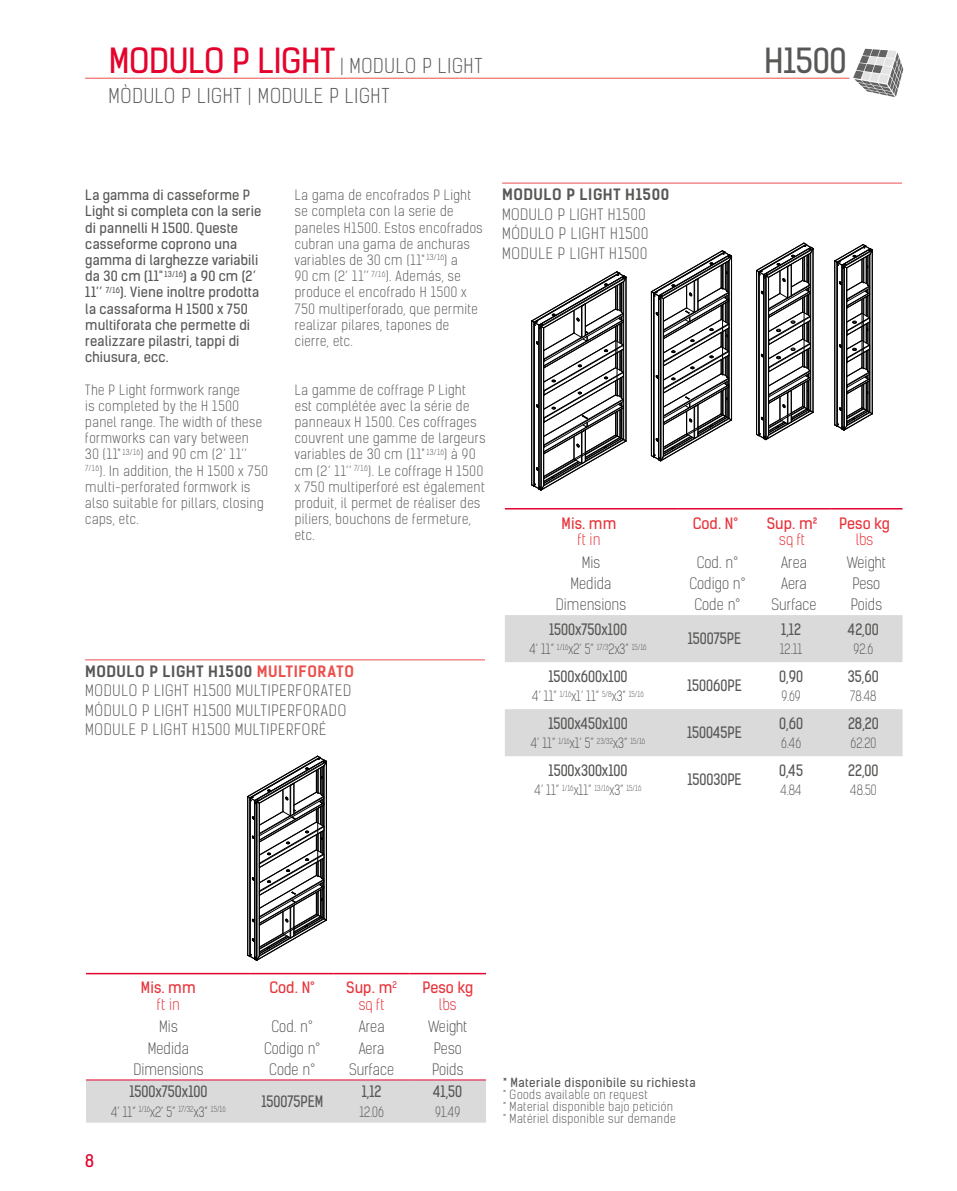
<style>
.page{position:relative;width:957px;height:1191px;background:#fff}
.page>*{position:absolute;margin:0;border:0;box-sizing:border-box;transform-origin:0 0}
.t1{font:33px "Kelson Sans";letter-spacing:-.005em;color:#575756}
.t2{font:300 19.5px/30px "Kelson Sans";letter-spacing:.035em;color:#575756}
.t3{font:16.5px "Kelson Sans";color:#e4032c}
.t4{font:15px "Kelson Sans";color:#575756;scale:.9 1}
.t5{font:300 15px "Kelson Sans";letter-spacing:.005em;color:#575756}
.t6{font:300 15px/19.5px "Kelson Sans";letter-spacing:.05em;color:#575756}
.t7{font:15px/16.5px "Kelson Sans";letter-spacing:.005em;color:#e7343b;text-align:center}
.t8{font:300 15px/19.5px "Kelson Sans";letter-spacing:.045em;color:#575756}
.t9{font:15px "Kelson Sans Light RU";letter-spacing:.05em;color:#575756}
.t10{font:300 15px "Kelson Sans";letter-spacing:.005em;color:#e7343b}
.t11{font:700 15px "Kelson Sans";letter-spacing:.045em;color:#575756}
.t12{font:300 13.5px/16.2px "Kelson Sans";letter-spacing:.035em;color:#575756}
.t13{font:13.5px/16.2px "Kelson Sans";letter-spacing:.01em;color:#575756}
.t14{font:300 13.5px "Kelson Sans";letter-spacing:.035em;color:#575756;scale:.9 1}
.t15{font:300 12px/12px "Kelson Sans";letter-spacing:.035em;color:#575756}
.t16{font:12px "Kelson Sans";letter-spacing:.04em;color:#575756}
.t17{font:300 7.8px "Kelson Sans";color:#575756;scale:.9 1}
.s1{font-weight:400;font-size:33px;color:#e4032c}
.s2{font-weight:700}
.s3{font-weight:700;color:#ea504d}
.s4{font-size:13.5px}
.s5{font-weight:300}
</style>
<div class="page">
<hr style="left:85px;top:78px;width:764px;height:1px;background:#ea504d">
<svg style="left:853px;top:48px;width:51px;height:49px"></svg>
<svg style="left:531px;top:271px;width:96px;height:219px"></svg>
<svg style="left:651px;top:250px;width:81px;height:211px"></svg>
<svg style="left:756px;top:243px;width:58px;height:197px"></svg>
<svg style="left:834px;top:244px;width:39px;height:186px"></svg>
<svg style="left:247px;top:756px;width:80px;height:205px"></svg>
<hr style="left:502px;top:183px;width:400px;height:1px;background:#ea504d">
<hr style="left:85px;top:659px;width:400px;height:1px;background:#ea504d">
<div style="left:86px;top:1080px;width:400px;height:42px;background:#dadada"></div>
<hr style="left:409px;top:1079px;width:77px;height:1px;background:#e4032c">
<hr style="left:86px;top:973px;width:165px;height:1px;background:#e4032c">
<hr style="left:251px;top:973px;width:83px;height:1px;background:#e4032c">
<hr style="left:334px;top:973px;width:75px;height:1px;background:#e4032c">
<hr style="left:409px;top:973px;width:77px;height:1px;background:#e4032c">
<hr style="left:86px;top:1079px;width:165px;height:1px;background:#e4032c">
<hr style="left:251px;top:1079px;width:83px;height:1px;background:#e4032c">
<hr style="left:334px;top:1079px;width:75px;height:1px;background:#e4032c">
<svg style="left:505px;top:615px;width:397px;height:141px;fill:#dadada"></svg>
<hr style="left:505px;top:508px;width:172px;height:1px;background:#e4032c">
<hr style="left:677px;top:508px;width:81px;height:1px;background:#e4032c">
<hr style="left:758px;top:508px;width:72px;height:1px;background:#e4032c">
<hr style="left:830px;top:508px;width:72px;height:1px;background:#e4032c">
<h2 class="t2" style="left:109px;top:51px;width:375px"><span class="s1">MODULO P LIGHT</span> | MODULO P LIGHT<br>MÒDULO P LIGHT | MODULE P LIGHT</h2>
<h1 class="t1" style="left:764px;top:40px;width:84px">H1500</h1>
<p class="t13" style="left:85px;top:187px;width:178px">La gamma di casseforme P<br>Light si completa con la serie di pannelli H 1500. Queste casseforme coprono una gamma di larghezze variabili da 30 cm (11" <sup>13/16</sup>) a 90 cm (2’<br>11’’ <sup>7/16</sup>). Viene inoltre prodotta la cassaforma H 1500 x 750 multiforata che permette di realizzare pilastri, tappi di chiusura, ecc.</p>
<p class="t12" style="left:85px;top:382px;width:184px">The P Light formwork range<br>is completed by the H 1500 panel range. The width of these formworks can vary between<br>30 (11" <sup>13/16</sup>) and 90 cm (2’ 11’’<br><sup>7/16</sup>). In addition, the H 1500 x 750 multi-perforated formwork is also suitable for pillars, closing caps, etc.</p>
<p class="t12" style="left:295px;top:187px;width:189px">La gama de encofrados P Light se completa con la serie de paneles H1500. Estos encofrados cubran una gama de anchuras variables de 30 cm (11" <sup>13/16</sup>) a<br>90 cm (2’ 11’’ <sup>7/16</sup>). Además, se produce el encofrado H 1500 x<br>750 multiperforado, que permite realizar pilares, tapones de cierre, etc.</p>
<p class="t12" style="left:295px;top:382px;width:192px">La gamme de coffrage P Light est complétée avec la série de panneaux H 1500. Ces coffrages couvrent une gamme de largeurs variables de 30 cm (11" <sup>13/16</sup>) à 90 cm (2’ 11’’ <sup>7/16</sup>). Le coffrage H 1500 x 750 multiperforé est également produit, il permet de réaliser des piliers, bouchons de fermeture, etc.</p>
<p class="t6" style="left:85px;top:662px;width:270px"><span class="s2">MODULO P LIGHT H1500</span> <span class="s3">MULTIFORATO<br></span>MODULO P LIGHT H1500 MULTIPERFORATED<br>MÓDULO P LIGHT H1500 MULTIPERFORADO</p>
<p class="t9" style="left:85px;top:721px;width:243px">MODULE P LIGHT H1500 MULTIPERFORÉ</p>
<p class="t11" style="left:502px;top:185px;width:169px">MODULO P LIGHT H1500</p>
<p class="t8" style="left:502px;top:204px;width:147px">MODULO P LIGHT H1500<br>MÓDULO P LIGHT H1500<br>MODULE P LIGHT H1500</p>
<p class="t7" style="left:561px;top:515px;width:56px">Mis. mm</p>
<p class="t10" style="left:577px;top:530px;width:24px">ft in</p>
<p class="t7" style="left:693px;top:515px;width:47px">Cod. N°</p>
<p class="t7" style="left:766px;top:515px;width:52px">Sup. m²</p>
<p class="t10" style="left:779px;top:530px;width:27px">sq ft</p>
<p class="t7" style="left:839px;top:515px;width:52px">Peso kg</p>
<p class="t10" style="left:855px;top:530px;width:19px">lbs</p>
<p class="t5" style="left:582px;top:553px;width:20px">Mis</p>
<p class="t5" style="left:697px;top:553px;width:43px">Cod. n°</p>
<p class="t5" style="left:781px;top:553px;width:27px">Area</p>
<p class="t5" style="left:847px;top:553px;width:40px">Weight</p>
<p class="t5" style="left:570px;top:574px;width:43px">Medida</p>
<p class="t5" style="left:689px;top:574px;width:58px">Codigo n°</p>
<p class="t5" style="left:781px;top:574px;width:27px">Aera</p>
<p class="t5" style="left:852px;top:574px;width:29px">Peso</p>
<p class="t5" style="left:556px;top:595px;width:72px">Dimensions</p>
<p class="t5" style="left:694px;top:595px;width:47px">Code n°</p>
<p class="t5" style="left:771px;top:595px;width:47px">Surface</p>
<p class="t5" style="left:850px;top:595px;width:33px">Poids</p>
<p class="t4" style="left:549px;top:619px;width:88px">1500x750x100</p>
<p class="t14" style="left:529px;top:641px;width:132px">4’ 11” <sup>1/16</sup>x2’ 5” <sup>17/3</sup>2x3” <sup>15/16</sup></p>
<p class="t4" style="left:781px;top:619px;width:23px">1,12</p>
<p class="t14" style="left:780px;top:641px;width:26px">12.11</p>
<p class="t4" style="left:848px;top:619px;width:36px">42,00</p>
<p class="t14" style="left:853px;top:641px;width:23px">92.6</p>
<p class="t4" style="left:688px;top:629px;width:61px">150075PE</p>
<p class="t4" style="left:548px;top:666px;width:90px">1500x600x100</p>
<p class="t14" style="left:532px;top:688px;width:125px">4’ 11” <sup>1/16</sup>x1’ 11” <sup>5/8</sup>x3” <sup>15/16</sup></p>
<p class="t4" style="left:687px;top:676px;width:62px">150060PE</p>
<p class="t4" style="left:779px;top:666px;width:28px">0,90</p>
<p class="t14" style="left:781px;top:688px;width:23px">9.69</p>
<p class="t4" style="left:848px;top:666px;width:36px">35,60</p>
<p class="t14" style="left:850px;top:688px;width:31px">78.48</p>
<p class="t4" style="left:548px;top:713px;width:90px">1500x450x100</p>
<p class="t17" style="left:531px;top:736px;width:129px"><span class="s4">4’ 11”</span> 1/16<span class="s4">x1’ 5”</span> 23/32<span class="s4">x3”</span> 15/16</p>
<p class="t4" style="left:687px;top:723px;width:62px">150045PE</p>
<p class="t4" style="left:779px;top:713px;width:28px">0,60</p>
<p class="t14" style="left:781px;top:735px;width:24px">6.46</p>
<p class="t4" style="left:848px;top:713px;width:36px">28,20</p>
<p class="t14" style="left:850px;top:735px;width:30px">62.20</p>
<p class="t4" style="left:548px;top:761px;width:89px">1500x300x100</p>
<p class="t17" style="left:534px;top:783px;width:120px"><span class="s4">4’ 11”</span> 1/16<span class="s4">x11”</span> 13/16<span class="s4">x3”</span> 15/16</p>
<p class="t4" style="left:687px;top:770px;width:62px">150030PE</p>
<p class="t4" style="left:779px;top:761px;width:28px">0,45</p>
<p class="t14" style="left:780px;top:782px;width:25px">4.84</p>
<p class="t4" style="left:848px;top:761px;width:35px">22,00</p>
<p class="t14" style="left:850px;top:782px;width:31px">48.50</p>
<p class="t3" style="left:85px;top:1150px;width:11px">8</p>
<p class="t7" style="left:141px;top:979px;width:56px">Mis. mm</p>
<p class="t10" style="left:157px;top:995px;width:24px">ft in</p>
<p class="t7" style="left:269px;top:979px;width:47px">Cod. N°</p>
<p class="t7" style="left:346px;top:979px;width:52px">Sup. m<sup>2 </sup><span class="s5">sq ft</span></p>
<p class="t7" style="left:422px;top:979px;width:52px">Peso kg</p>
<p class="t10" style="left:439px;top:995px;width:19px">lbs</p>
<p class="t5" style="left:159px;top:1017px;width:20px">Mis</p>
<p class="t5" style="left:272px;top:1017px;width:43px">Cod. n°</p>
<p class="t5" style="left:359px;top:1017px;width:27px">Area</p>
<p class="t5" style="left:428px;top:1017px;width:40px">Weight</p>
<p class="t5" style="left:148px;top:1039px;width:43px">Medida</p>
<p class="t5" style="left:264px;top:1039px;width:58px">Codigo n°</p>
<p class="t5" style="left:359px;top:1039px;width:27px">Aera</p>
<p class="t5" style="left:434px;top:1039px;width:29px">Peso</p>
<p class="t5" style="left:133px;top:1060px;width:72px">Dimensions</p>
<p class="t5" style="left:269px;top:1060px;width:47px">Code n°</p>
<p class="t5" style="left:349px;top:1060px;width:47px">Surface</p>
<p class="t5" style="left:432px;top:1060px;width:33px">Poids</p>
<p class="t4" style="left:129px;top:1082px;width:88px">1500x750x100</p>
<p class="t17" style="left:111px;top:1104px;width:129px"><span class="s4">4’ 11”</span> 1/16<span class="s4">x2’ 5”</span> 17/32<span class="s4">x3”</span> 15/16</p>
<p class="t4" style="left:362px;top:1082px;width:23px">1,12</p>
<p class="t14" style="left:359px;top:1103px;width:29px">12.06</p>
<p class="t4" style="left:433px;top:1082px;width:34px">41,50</p>
<p class="t14" style="left:435px;top:1103px;width:29px">91.49</p>
<p class="t4" style="left:261px;top:1092px;width:70px">150075PEM</p>
<p class="t16" style="left:503px;top:1074px;width:194px">* Materiale disponibile su richiesta</p>
<p class="t15" style="left:503px;top:1088px;width:174px">* Goods available on request<br>* Material disponible bajo petición * Matériel disponible sur demande</p>
</div>
